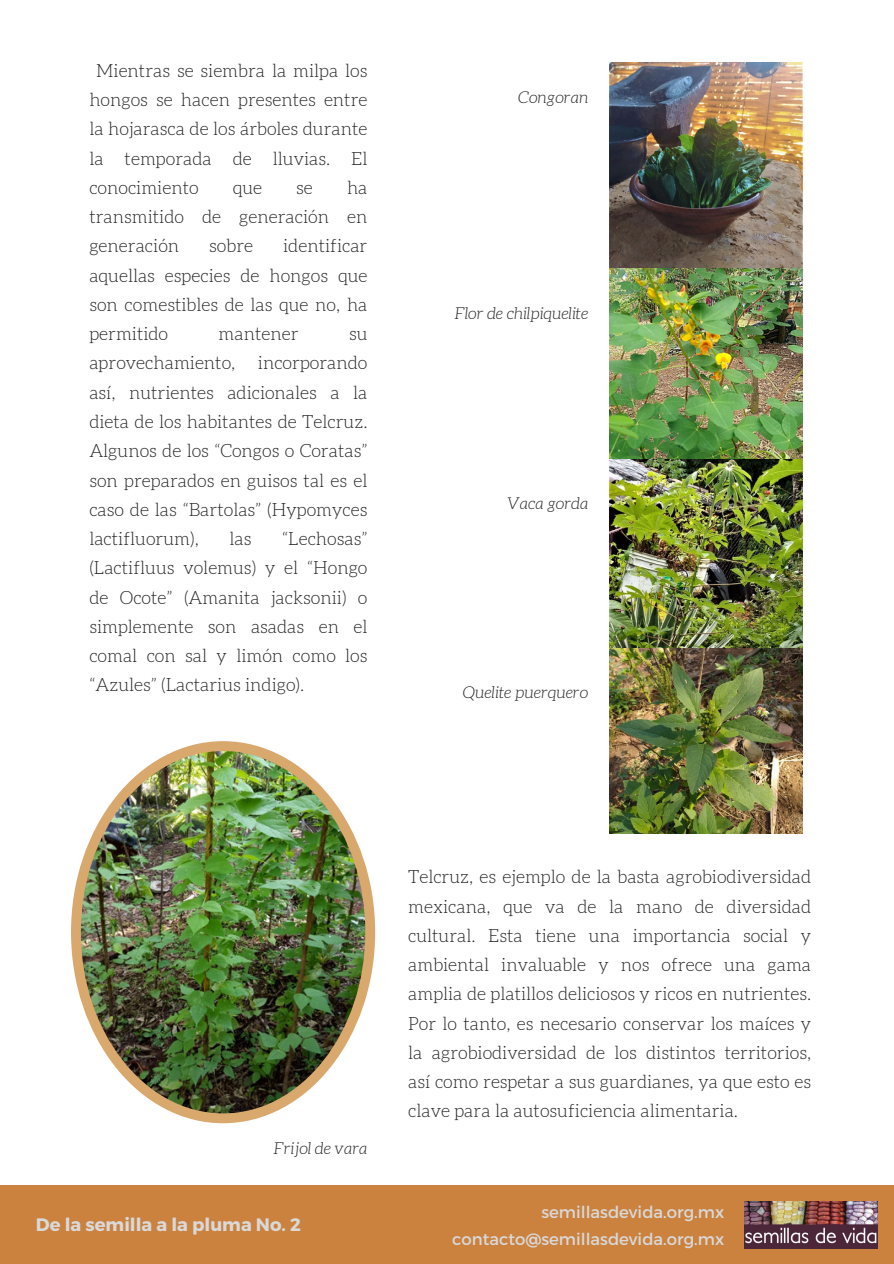
<style>
.page{position:relative;width:894px;height:1264px;background:#fff}
.page>*{position:absolute;margin:0;border:0;box-sizing:border-box;transform-origin:0 0}
.t1{font:300 18px/29.2px "Aleo";color:#222;text-align:justify}
.t2{font:700 18px "Montserrat";color:#d9d9d9}
.t3{font:italic 300 16.5px "Aleo";color:#222}
.t4{font:16.5px "Montserrat";color:#d9d9d9}
</style>
<div class="page">
<div style="left:0;top:1184px;width:893px;height:79px;background:#cb823f"></div>
<img style="left:744px;top:1201px;width:133px;height:47px">
<img style="left:609px;top:62px;width:193px;height:206px">
<img style="left:609px;top:458px;width:193px;height:190px">
<img style="left:609px;top:648px;width:193px;height:185px">
<img style="left:609px;top:268px;width:193px;height:190px">
<img style="left:71px;top:741px;width:304px;height:382px">
<p class="t1" style="left:89px;top:57px;width:279px;text-indent:7px">Mientras se siembra la milpa los hongos se hacen presentes entre la hojarasca de los árboles durante la temporada de lluvias. El conocimiento</p>
<p class="t1" style="left:89px;top:174px;width:279px;text-indent:257px">ha transmitido de generación en generación</p>
<p class="t1" style="left:233px;top:174px;width:31px">que</p>
<p class="t1" style="left:296px;top:174px;width:18px">se</p>
<p class="t1" style="left:89px;top:232px;width:279px;text-indent:194px">identificar aquellas especies de hongos que son comestibles de las que no, ha permitido</p>
<p class="t1" style="left:209px;top:232px;width:45px">sobre</p>
<p class="t1" style="left:218px;top:320px;width:81px">mantener</p>
<p class="t1" style="left:349px;top:320px;width:20px">su</p>
<p class="t1" style="left:89px;top:349px;width:147px">aprovechamiento,</p>
<p class="t1" style="left:89px;top:349px;width:279px;text-indent:168px">incorporando así, nutrientes adicionales a la dieta de los habitantes de Telcruz.<br>Algunos de los “Congos o Coratas” son preparados en guisos tal es el caso de las “Bartolas” (Hypomyces lactifluorum),</p>
<p class="t1" style="left:89px;top:525px;width:279px;text-indent:193px">“Lechosas” (Lactifluus volemus) y el “Hongo de Ocote” (Amanita jacksonii) o simplemente son asadas en el comal con sal y limón como los “Azules” (Lactarius indigo).</p>
<p class="t1" style="left:229px;top:525px;width:23px">las</p>
<p class="t3" style="left:518px;top:90px;width:72px">Congoran</p>
<p class="t3" style="left:454px;top:306px;width:135px">Flor de chilpiquelite</p>
<p class="t3" style="left:507px;top:495px;width:82px">Vaca gorda</p>
<h1 class="t3" style="left:462px;top:684px;width:127px">Quelite puerquero</h1>
<p class="t3" style="left:273px;top:1140px;width:96px">Frijol de vara</p>
<p class="t2" style="left:36px;top:1212px;width:266px">De la semilla a la pluma No. 2</p>
<p class="t1" style="left:408px;top:863px;width:404px">Telcruz, es ejemplo de la basta agrobiodiversidad mexicana, que va de la mano de diversidad cultural. Esta tiene una importancia social y ambiental invaluable y nos ofrece una gama amplia de platillos deliciosos y ricos en nutrientes.<br>Por lo tanto, es necesario conservar los maíces y la agrobiodiversidad de los distintos territorios, así como respetar a sus guardianes, ya que esto es clave para la autosuficiencia alimentaria.</p>
<p class="t4" style="left:541px;top:1201px;width:184px">semillasdevida.org.mx</p>
<p class="t4" style="left:452px;top:1228px;width:273px">contacto@semillasdevida.org.mx</p>
</div>
